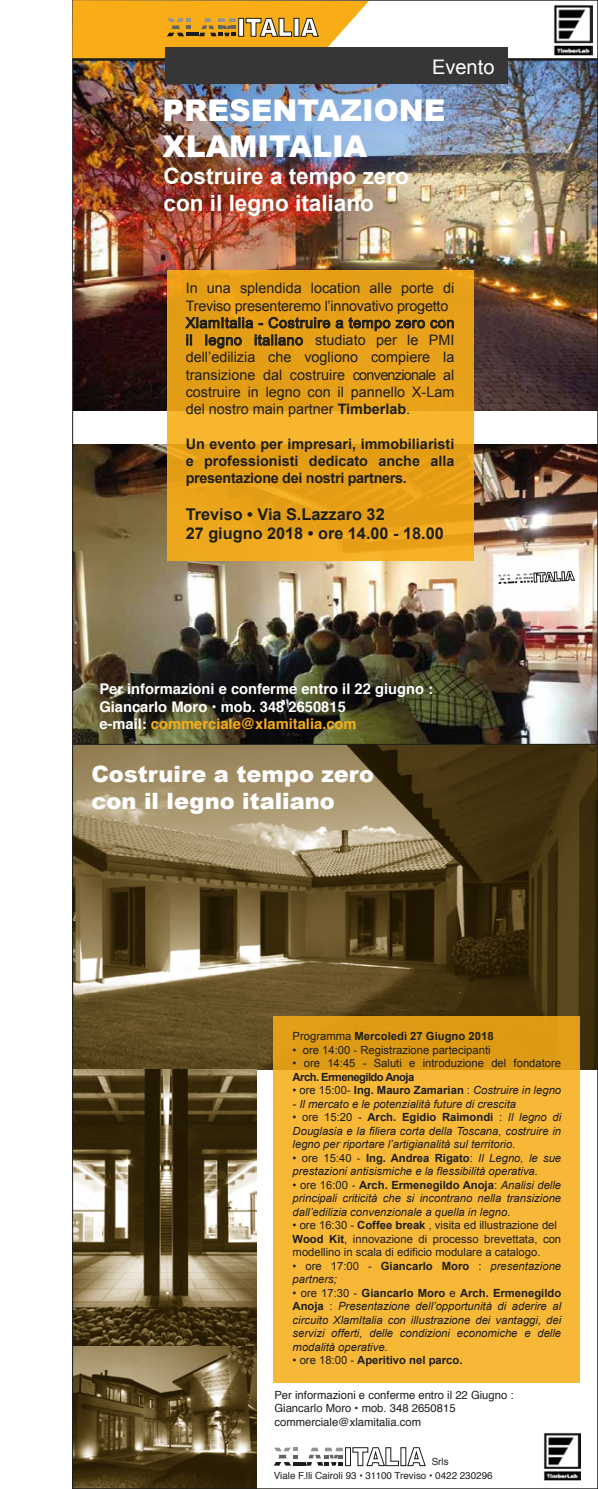
<style>
.page{position:relative;width:598px;height:1489px;background:#fff}
.page>*{position:absolute;margin:0;border:0;box-sizing:border-box;transform-origin:0 0}
.t1{font:900 30px/36px "Arial";color:#fff}
.t2{font:700 22.5px/27px "Arial";color:#fff}
.t3{font:900 22.5px/27px "Arial";color:#fff}
.t4{font:20px "Arial";color:#fff}
.t5{font:700 16.25px/19.5px "Arial";color:#1d1d1b}
.t6{font:700 14.75px/17.6px "Helvetica";color:#fff}
.t7{font:14.38px/17.2px "Arial";color:#1d1d1b}
.t8{font:700 14.38px/17.2px "Arial";letter-spacing:-.02em;color:#1d1d1b;text-align:justify}
.t9{font:italic 11.25px/13.5px "Arial";color:#1d1d1b;text-align:justify}
.t10{font:11.25px/13.5px "Arial";color:#1d1d1b}
.t11{font:700 11.25px "Arial";color:#1d1d1b}
.t12{font:11.25px/13.5px "Helvetica";color:#1d1d1b}
.t13{font:700 11.25px "Arial";letter-spacing:-.05em;color:#1d1d1b}
.t14{font:9.75px "Helvetica";color:#1d1d1b}
.s1{font-weight:700}
.s2{color:#f8ad17}
.s3{font-weight:400}
.s4{font-weight:400;font-style:italic}
.s5{font-style:normal}
.s6{font-weight:700;font-style:normal}
</style>
<div class="page">
<img style="left:74px;top:444px;width:521px;height:625px">
<img style="left:74px;top:61px;width:521px;height:349px">
<img style="left:553px;top:5px;width:39px;height:50px">
<svg style="left:167px;top:270px;width:306px;height:290px;background:#e9a31b"></svg>
<svg style="left:184px;top:317px;width:269px;height:32px;background:#bb8418"></svg>
<hr style="left:72px;top:58px;width:525px;height:3px;background:#1d1d1b">
<div style="left:165px;top:47px;width:342px;height:37px;background:#363636"></div>
<svg style="left:72px;top:0;width:296px;height:59px"></svg>
<svg style="left:497px;top:571px;width:77px;height:13px"></svg>
<img style="left:543px;top:1432px;width:37px;height:48px">
<img style="left:74px;top:1069px;width:182px;height:417px">
<svg style="left:273px;top:1016px;width:306px;height:366px;background:#f4b332"></svg>
<svg style="left:274px;top:1447px;width:23px;height:18px"></svg>
<svg style="left:292px;top:1461px;width:13px;height:4px"></svg>
<svg style="left:306px;top:1447px;width:36px;height:18px"></svg>
<svg style="left:345px;top:1447px;width:5px;height:18px"></svg>
<svg style="left:352px;top:1447px;width:46px;height:18px"></svg>
<svg style="left:400px;top:1447px;width:5px;height:18px"></svg>
<svg style="left:407px;top:1447px;width:18px;height:18px"></svg>
<h3 class="t4" style="left:432px;top:54px;width:64px">Evento</h3>
<h1 class="t1" style="left:162px;top:91px;width:284px">PRESENTAZIONE<br>XLAMITALIA</h1>
<h2 class="t2" style="left:163px;top:163px;width:247px">Costruire a tempo zero con il legno italiano</h2>
<p class="t7" style="left:186px;top:280px;width:270px">In una splendida location alle porte di Treviso presenteremo l’innovativo progetto XlamItalia - Costruire a tempo zero con il legno italiano studiato per le PMI dell’edilizia che vogliono compiere la transizione dal costruire convenzionale al costruire in legno con il pannello X-Lam del nostro main partner <span class="s1">Timberlab</span>.</p>
<p class="t8" style="left:186px;top:435px;width:270px">Un evento per impresari, immobiliaristi e professionisti dedicato anche alla presentazione dei nostri partners.</p>
<h3 class="t5" style="left:186px;top:505px;width:259px">Treviso • Via S.Lazzaro 32<br>27 giugno 2018 • ore 14.00 - 18.00</h3>
<h3 class="t6" style="left:99px;top:680px;width:335px">Per informazioni e conferme entro il 22 giugno :<br>Giancarlo Moro • mob. 348 2650815<br>e-mail: <span class="s2">commerciale@xlamitalia.com</span></h3>
<h2 class="t3" style="left:91px;top:759px;width:284px">Costruire a tempo zero con il legno italiano</h2>
<p class="t11" style="left:292px;top:1028px;width:202px"><span class="s3">Programma</span> Mercoledì 27 Giugno 2018</p>
<p class="t10" style="left:292px;top:1043px;width:199px">• ore 14:00 - Registrazione partecipanti</p>
<p class="t10" style="left:292px;top:1056px;width:270px">• ore 14:45 - Saluti e introduzione del fondatore</p>
<p class="t13" style="left:292px;top:1069px;width:123px">Arch. Ermenegildo Anoja</p>
<p class="t11" style="left:292px;top:1082px;width:270px"><span class="s3">• ore 15:00-</span> Ing. Mauro Zamarian <span class="s3">:</span> <span class="s4">Costruire in legno</span></p>
<p class="t9" style="left:292px;top:1097px;width:225px">- Il mercato e le potenzialità future di crescita</p>
<p class="t9" style="left:292px;top:1110px;width:270px"><span class="s5">• ore 15:20 -</span> <span class="s6">Arch. Egidio Raimondi</span> <span class="s5">:</span> Il legno di Douglasia e la filiera corta della Toscana, costruire in legno per riportare l’artigianalità sul territorio.</p>
<p class="t9" style="left:292px;top:1151px;width:270px"><span class="s5">• ore 15:40 -</span> <span class="s6">Ing. Andrea Rigato</span><span class="s5">:</span> Il Legno, le sue prestazioni antisismiche e la flessibilità operativa.</p>
<p class="t9" style="left:292px;top:1178px;width:270px"><span class="s5">• ore 16:00 -</span> <span class="s6">Arch. Ermenegildo Anoja</span><span class="s5">:</span> Analisi delle principali criticità che si incontrano nella transizione dall’edilizia convenzionale a quella in legno.</p>
<p class="t10" style="left:292px;top:1218px;width:270px">• ore 16:30 - <span class="s1">Coffee break</span> , visita ed illustrazione del<br><span class="s1">Wood Kit</span>, innovazione di processo brevettata, con modellino in scala di edificio modulare a catalogo.</p>
<p class="t9" style="left:292px;top:1259px;width:270px"><span class="s5">• ore 17:00 -</span> <span class="s6">Giancarlo Moro</span> <span class="s5">:</span> presentazione partners;</p>
<p class="t9" style="left:292px;top:1286px;width:270px"><span class="s5">• ore 17:30 -</span> <span class="s6">Giancarlo Moro</span> <span class="s5">e</span> <span class="s6">Arch. Ermenegildo Anoja</span> <span class="s5">:</span> Presentazione dell’opportunità di aderire al circuito XlamItalia con illustrazione dei vantaggi, dei servizi offerti, delle condizioni economiche e delle modalità operative.</p>
<p class="t11" style="left:292px;top:1352px;width:171px"><span class="s3">• ore 18:00 -</span> Aperitivo nel parco.</p>
<p class="t12" style="left:274px;top:1388px;width:240px">Per informazioni e conferme entro il 22 Giugno :<br>Giancarlo Moro • mob. 348 2650815 commerciale@xlamitalia.com</p>
<p class="t14" style="left:431px;top:1454px;width:18px">Srls</p>
<p class="t14" style="left:274px;top:1468px;width:220px">Viale F.lli Cairoli 93 • 31100 Treviso • 0422 230296</p>
</div>
